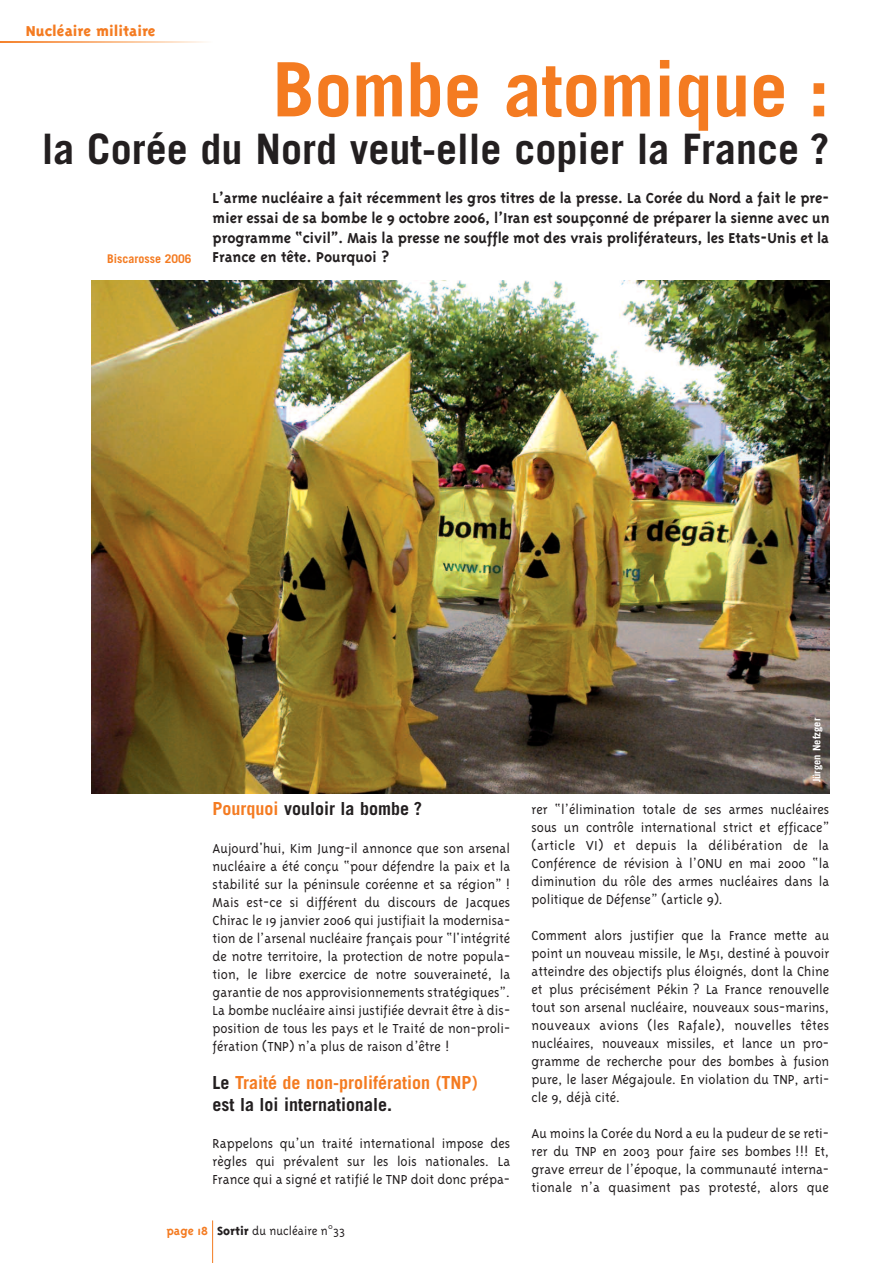
<style>
.page{position:relative;width:893px;height:1263px;background:#fff}
.page>*{position:absolute;margin:0;border:0;box-sizing:border-box;transform-origin:0 0}
.t1{font:700 75px "Trade Gothic";color:#f47b21}
.t2{font:700 42px "Trade Gothic";color:#231f20}
.t3{font:700 18px/21.6px "Trade Gothic";color:#f47b21}
.t4{font:700 18px "Trade Gothic";color:#231f20}
.t5{font:700 16.5px/19.8px "Triplex";color:#231f20;text-align:justify}
.t6{font:800 16.5px "Triplex";color:#f47b21}
.t7{font:300 15px/18px "Triplex";color:#231f20;text-align:justify}
.t8{font:300 13.5px "Triplex";color:#231f20}
.t9{font:700 12px "Trade Gothic";color:#f47b21}
.t10{font:700 10.5px "Trade Gothic";color:#fff}
.s1{color:#f47b21}
.s2{color:#231f20}
.s3{font-weight:700;color:#f47b21}
.s4{font-weight:800}
.s5{font-family:"Trade Gothic";font-weight:400}
</style>
<div class="page">
<hr style="left:212px;top:1220px;width:1px;height:43px;background:#f47b21">
<svg style="left:0;top:41px;width:206px;height:2px"></svg>
<img style="left:92px;top:281px;width:737px;height:513px">
<p class="t6" style="left:26px;top:21px;width:131px">Nucléaire militaire</p>
<h1 class="t1" style="left:273px;top:62px;width:558px">Bombe atomique :</h1>
<h2 class="t2" style="left:42px;top:134px;width:789px">la Corée du Nord veut-elle copier la France ?</h2>
<p class="t5" style="left:213px;top:187px;width:618px">L’arme nucléaire a fait récemment les gros titres de la presse. La Corée du Nord a fait le pre&shy;mier essai de sa bombe le 9 octobre 2006, l’Iran est soupçonné de préparer la sienne avec un programme “civil”. Mais la presse ne souffle mot des vrais proliférateurs, les Etats-Unis et la France en tête. Pourquoi ?</p>
<p class="t9" style="left:107px;top:254px;width:86px">Biscarosse 2006</p>
<p class="t4" style="left:213px;top:802px;width:211px"><span class="s1">Pourquoi</span> vouloir la bombe ?</p>
<p class="t7" style="left:213px;top:839px;width:299px">Aujourd'hui, Kim Jung-il annonce que son arsenal nucléaire a été conçu “pour défendre la paix et la stabilité sur la péninsule coréenne et sa région” !<br>Mais est-ce si différent du discours de Jacques Chirac le 19 janvier 2006 qui justifiait la modernisa&shy;tion de l’arsenal nucléaire français pour “l'intégrité de notre territoire, la protection de notre popula&shy;tion, le libre exercice de notre souveraineté, la garantie de nos approvisionnements stratégiques”.<br>La bombe nucléaire ainsi justifiée devrait être à dis&shy;position de tous les pays et le Traité de non-proli&shy;fération (TNP) n’a plus de raison d’être !</p>
<p class="t3" style="left:213px;top:1073px;width:267px"><span class="s2">Le</span> Traité de non-prolifération (TNP) <span class="s2">est la loi internationale.</span></p>
<p class="t7" style="left:213px;top:1134px;width:299px">Rappelons qu’un traité international impose des règles qui prévalent sur les lois nationales. La France qui a signé et ratifié le TNP doit donc prépa-</p>
<p class="t8" style="left:166px;top:1223px;width:180px"><span class="s3">page 18</span> <span class="s4">Sortir</span> du nucléaire n<span class="s5">°</span>33</p>
<p class="t10" style="left:813px;top:782px;width:66px;rotate:-90deg">Jürgen Nefzger</p>
<p class="t7" style="left:531px;top:799px;width:299px">rer “l’élimination totale de ses armes nucléaires sous un contrôle international strict et efficace” (article VI) et depuis la délibération de la Conférence de révision à l’ONU en mai 2000 “la diminution du rôle des armes nucléaires dans la politique de Défense” (article 9).</p>
<p class="t7" style="left:531px;top:925px;width:299px">Comment alors justifier que la France mette au point un nouveau missile, le M51, destiné à pouvoir atteindre des objectifs plus éloignés, dont la Chine et plus précisément Pékin ? La France renouvelle tout son arsenal nucléaire, nouveaux sous-marins, nouveaux avions (les Rafale), nouvelles têtes nucléaires, nouveaux missiles, et lance un pro&shy;gramme de recherche pour des bombes à fusion pure, le laser Mégajoule. En violation du TNP, arti&shy;cle 9, déjà cité.</p>
<p class="t7" style="left:531px;top:1123px;width:299px">Au moins la Corée du Nord a eu la pudeur de se reti&shy;rer du TNP en 2003 pour faire ses bombes !!! Et, grave erreur de l’époque, la communauté interna&shy;tionale n’a quasiment pas protesté, alors que</p>
</div>
